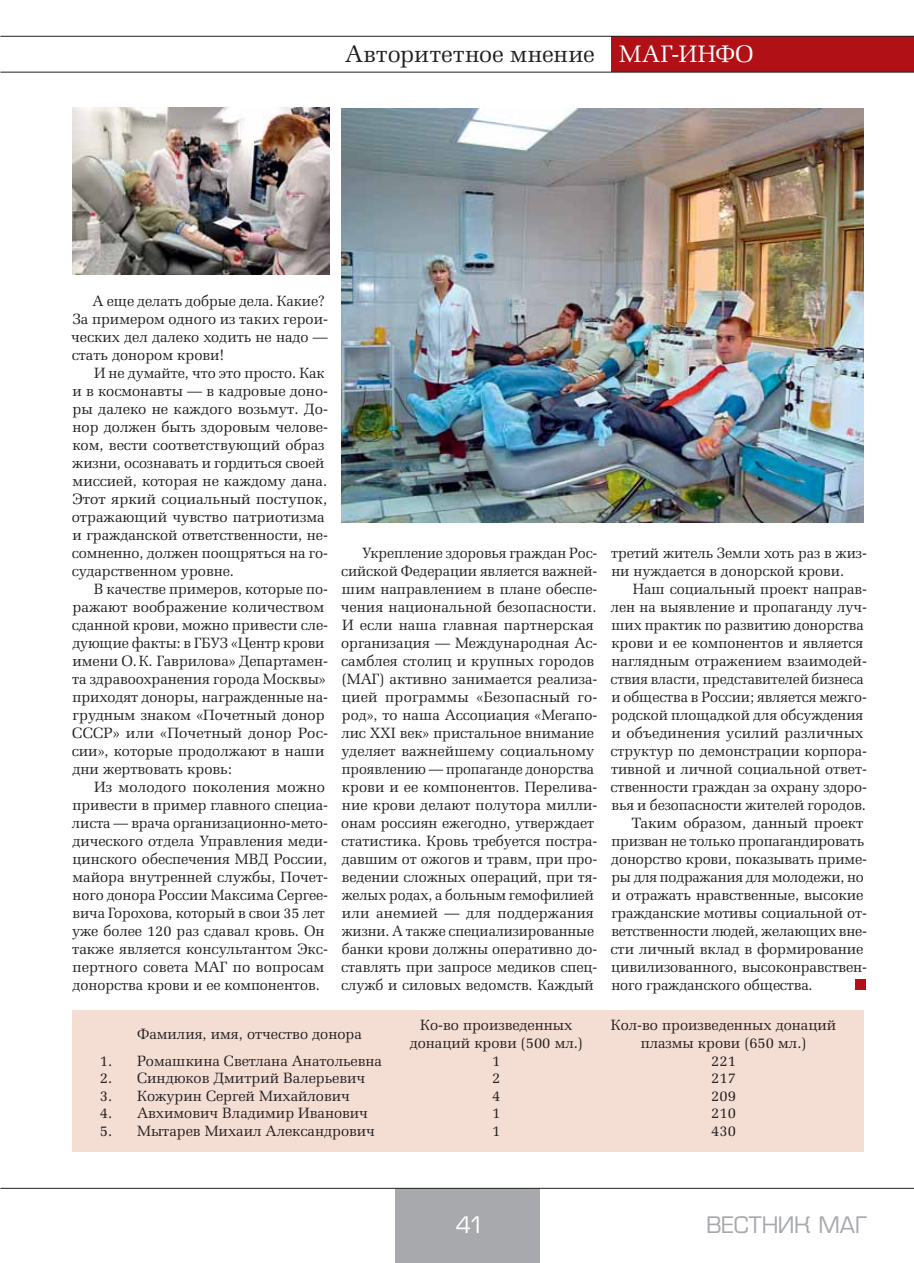
<style>
.page{position:relative;width:914px;height:1263px;background:#fff}
.page>*{position:absolute;margin:0;border:0;box-sizing:border-box;transform-origin:0 0}
.t1{font:24px "Zapf Elliptical 711 CBT";letter-spacing:.005em;color:#231f20}
.t2{font:24px "Eurofont C";letter-spacing:-.005em;color:#a7a9ac}
.t3{font:24px "Zapf Elliptical 711 CBT";letter-spacing:.025em;color:#fff}
.t4{font:24px "Eurofont C";color:#fff}
.t5{font:15px/18px "Zapf Elliptical 711 CBT";color:#231f20}
.t6{font:15px "Zapf Elliptical 711 CBT";color:#231f20;scale:.96 1}
</style>
<div class="page">
<div style="left:72px;top:1010px;width:791px;height:142px;background:#f4ded4"></div>
<img style="left:342px;top:108px;width:521px;height:414px">
<img style="left:72px;top:108px;width:257px;height:166px">
<div style="left:855px;top:980px;width:10px;height:10px;background:#b01016"></div>
<div style="left:611px;top:36px;width:303px;height:36px;background:#b01016"></div>
<div style="left:395px;top:1188px;width:145px;height:75px;background:#a7a9ac"></div>
<hr style="left:0;top:1188px;width:914px;height:1px;background:#231f20">
<hr style="left:0;top:36px;width:914px;height:1px;background:#231f20">
<hr style="left:0;top:72px;width:914px;height:1px;background:#231f20">
<h1 class="t1" style="left:345px;top:43px;width:251px">Авторитетное мнение</h1>
<h1 class="t3" style="left:619px;top:43px;width:136px">МАГ-ИНФО</h1>
<p class="t5" style="left:71px;top:293px;width:258px;text-indent:21px">А еще делать добрые дела. Какие?<br>За примером одного из таких герои&shy;ческих дел далеко ходить не надо — стать донором крови!</p>
<p class="t5" style="left:72px;top:365px;width:258px;text-indent:22px">И не думайте, что это просто. Как и в космонавты — в кадровые доно&shy;ры далеко не каждого возьмут. До&shy;нор должен быть здоровым челове&shy;ком, вести соответствующий образ жизни, осознавать и гордиться своей миссией, которая не каждому дана.<br>Этот яркий социальный поступок, отражающий чувство патриотизма и гражданской ответственности, не&shy;сомненно, должен поощряться на го&shy;сударственном уровне.</p>
<p class="t5" style="left:72px;top:581px;width:258px;text-indent:22px">В качестве примеров, которые по&shy;ражают воображение количеством сданной крови, можно привести сле&shy;дующие факты: в ГБУЗ «Центр крови имени О. К. Гаврилова» Департамен&shy;та здравоохранения города Москвы» приходят доноры, награжденные на&shy;грудным знаком «Почетный донор<br>СССР» или «Почетный донор Рос&shy;сии», которые продолжают в наши дни жертвовать кровь:</p>
<p class="t5" style="left:72px;top:779px;width:257px;text-indent:22px">Из молодого поколения можно привести в пример главного специа&shy;листа — врача организационно-мето&shy;дического отдела Управления меди&shy;цинского обеспечения МВД России, майора внутренней службы, Почет&shy;ного донора России Максима Сергее&shy;вича Горохова, который в свои 35 лет уже более 120 раз сдавал кровь. Он также является консультантом Экс&shy;пертного совета МАГ по вопросам донорства крови и ее компонентов.</p>
<p class="t5" style="left:340px;top:545px;width:258px;text-indent:21px">Укрепление здоровья граждан Рос&shy;сийской Федерации является важней&shy;шим направлением в плане обеспе&shy;чения национальной безопасности.<br>И если наша главная партнерская организация — Международная Ас&shy;самблея столиц и крупных городов (МАГ) активно занимается реализа&shy;цией программы «Безопасный го&shy;род», то наша Ассоциация «Мегапо&shy;лис XXI век» пристальное внимание уделяет важнейшему социальному проявлению — пропаганде донорства крови и ее компонентов. Перелива&shy;ние крови делают полутора милли&shy;онам россиян ежегодно, утверждает статистика. Кровь требуется постра&shy;давшим от ожогов и травм, при про&shy;ведении сложных операций, при тя&shy;желых родах, а больным гемофилией или анемией — для поддержания жизни. А также специализированные банки крови должны оперативно до&shy;ставлять при запросе медиков спец&shy;служб и силовых ведомств. Каждый</p>
<p class="t5" style="left:611px;top:545px;width:257px">третий житель Земли хоть раз в жиз&shy;ни нуждается в донорской крови.</p>
<p class="t5" style="left:633px;top:581px;width:235px">Наш социальный проект направ-</p>
<p class="t5" style="left:611px;top:599px;width:257px">лен на выявление и пропаганду луч-</p>
<p class="t5" style="left:611px;top:617px;width:254px">ших практик по развитию донорства</p>
<p class="t5" style="left:611px;top:635px;width:253px">крови и ее компонентов и является</p>
<p class="t5" style="left:611px;top:653px;width:257px">наглядным отражением взаимодей-</p>
<p class="t6" style="left:610px;top:672px;width:265px">ствия власти, представителей бизнеса</p>
<p class="t5" style="left:611px;top:689px;width:257px">и общества в России; является межго-</p>
<p class="t5" style="left:611px;top:707px;width:253px">родской площадкой для обсуждения</p>
<p class="t5" style="left:611px;top:725px;width:253px">и объединения усилий различных</p>
<p class="t5" style="left:610px;top:743px;width:258px">структур по демонстрации корпора-</p>
<p class="t5" style="left:611px;top:761px;width:257px">тивной и личной социальной ответ-</p>
<p class="t5" style="left:610px;top:779px;width:258px">ственности граждан за охрану здоро-</p>
<p class="t5" style="left:611px;top:797px;width:256px">вья и безопасности жителей городов.</p>
<p class="t5" style="left:631px;top:815px;width:233px">Таким образом, данный проект</p>
<p class="t5" style="left:611px;top:833px;width:254px">призван не только пропагандировать</p>
<p class="t5" style="left:611px;top:851px;width:257px">донорство крови, показывать приме-</p>
<p class="t5" style="left:611px;top:869px;width:254px">ры для подражания для молодежи, но</p>
<p class="t5" style="left:611px;top:887px;width:253px">и отражать нравственные, высокие</p>
<p class="t5" style="left:611px;top:905px;width:257px">гражданские мотивы социальной от-</p>
<p class="t5" style="left:611px;top:923px;width:257px">ветственности людей, желающих вне-</p>
<p class="t5" style="left:610px;top:941px;width:254px">сти личный вклад в формирование</p>
<p class="t5" style="left:611px;top:959px;width:257px">цивилизованного, высоконравствен-</p>
<p class="t5" style="left:611px;top:977px;width:203px">ного гражданского общества.</p>
<p class="t5" style="left:137px;top:1026px;width:226px">Фамилия, имя, отчество донора</p>
<p class="t5" style="left:410px;top:1017px;width:174px;text-align:center">Ко-во произведенных донаций крови (500 мл.)</p>
<p class="t5" style="left:611px;top:1017px;width:227px;text-align:center">Кол-во произведенных донаций плазмы крови (650 мл.)</p>
<p class="t5" style="left:100px;top:1053px;width:284px">1. Ромашкина Светлана Анатольевна</p>
<p class="t5" style="left:492px;top:1053px;width:10px">1</p>
<p class="t5" style="left:711px;top:1053px;width:26px">221</p>
<p class="t5" style="left:100px;top:1070px;width:267px">2. Синдюков Дмитрий Валерьевич</p>
<p class="t5" style="left:492px;top:1070px;width:10px">2</p>
<p class="t5" style="left:711px;top:1070px;width:26px">217</p>
<p class="t5" style="left:100px;top:1088px;width:251px">3. Кожурин Сергей Михайлович</p>
<p class="t5" style="left:492px;top:1088px;width:10px">4</p>
<p class="t5" style="left:711px;top:1088px;width:26px">209</p>
<p class="t5" style="left:100px;top:1105px;width:270px">4. Авхимович Владимир Иванович</p>
<p class="t5" style="left:492px;top:1105px;width:10px">1</p>
<p class="t5" style="left:711px;top:1105px;width:26px">210</p>
<p class="t5" style="left:100px;top:1123px;width:276px">5. Мытарев Михаил Александрович</p>
<p class="t5" style="left:492px;top:1123px;width:10px">1</p>
<p class="t5" style="left:711px;top:1123px;width:26px">430</p>
<h1 class="t4" style="left:455px;top:1211px;width:30px">41</h1>
<h1 class="t2" style="left:706px;top:1211px;width:163px">ВЕСТНИК МАГ</h1>
</div>
